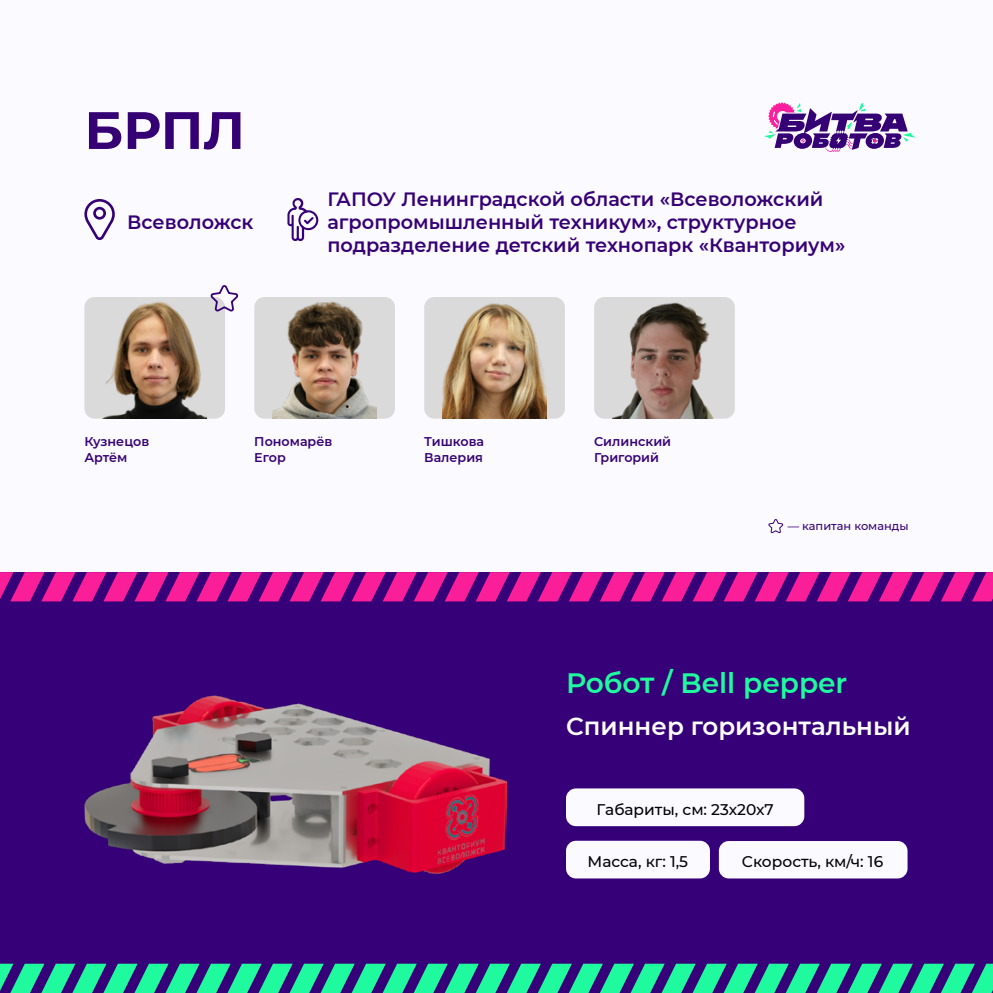
<style>
.page{position:relative;width:993px;height:993px;background:#fff}
.page>*{position:absolute;margin:0;border:0;box-sizing:border-box;transform-origin:0 0}
.t1{font:700 52.5px "Montserrat";color:#360075}
.t2{font:600 28px "Montserrat";color:#1ffa9e}
.t3{font:600 24.5px "Montserrat";color:#fff}
.t4{font:600 19.25px/23.1px "Montserrat";color:#360075}
.t5{font:500 15.4px "Montserrat";color:#000}
.t6{font:600 12.6px/15.2px "Montserrat";color:#360075}
.t7{font:500 11.38px "Montserrat";color:#360075}
</style>
<div class="page">
<div style="left:0;top:0;width:992px;height:992px;background:#fafaff"></div>
<div style="left:0;top:572px;width:992px;height:420px;background:#360078"></div>
<svg style="left:0;top:572px;width:992px;height:29px"></svg>
<svg style="left:0;top:963px;width:992px;height:29px"></svg>
<svg style="left:764px;top:102px;width:150px;height:50px"></svg>
<svg style="left:768px;top:519px;width:15px;height:15px"></svg>
<div style="left:566px;top:788px;width:238px;height:37px;background:#fafaff;border-radius:10px"></div>
<div style="left:566px;top:840px;width:143px;height:38px;background:#fafaff;border-radius:10px"></div>
<div style="left:718px;top:840px;width:189px;height:38px;background:#fafaff;border-radius:10px"></div>
<svg style="left:84px;top:199px;width:31px;height:42px"></svg>
<svg style="left:287px;top:198px;width:32px;height:43px"></svg>
<div style="left:84px;top:297px;width:141px;height:121px;background:#dadada;border-radius:10px"></div>
<img style="left:103px;top:301px;width:104px;height:117px">
<div style="left:254px;top:297px;width:141px;height:121px;background:#dadada;border-radius:10px"></div>
<img style="left:272px;top:301px;width:105px;height:117px">
<div style="left:424px;top:297px;width:140px;height:121px;background:#dadada;border-radius:10px"></div>
<img style="left:442px;top:303px;width:104px;height:115px">
<div style="left:594px;top:297px;width:140px;height:121px;background:#dadada;border-radius:10px"></div>
<img style="left:612px;top:302px;width:101px;height:116px">
<img style="left:84px;top:695px;width:422px;height:177px">
<svg style="left:210px;top:285px;width:29px;height:27px"></svg>
<h1 class="t1" style="left:84px;top:92px;width:162px">БРПЛ</h1>
<p class="t4" style="left:127px;top:209px;width:128px">Всеволожск</p>
<p class="t4" style="left:327px;top:186px;width:519px">ГАПОУ Ленинградской области «Всеволожский агропромышленный техникум», структурное подразделение детский технопарк «Кванториум»</p>
<p class="t6" style="left:84px;top:433px;width:66px">Кузнецов<br>Артём</p>
<p class="t6" style="left:254px;top:433px;width:79px">Пономарёв<br>Егор</p>
<p class="t6" style="left:424px;top:433px;width:61px">Тишкова<br>Валерия</p>
<p class="t6" style="left:594px;top:433px;width:78px">Силинский<br>Григорий</p>
<p class="t7" style="left:787px;top:518px;width:122px">— капитан команды</p>
<h2 class="t2" style="left:566px;top:663px;width:283px">Робот / Bell pepper</h2>
<p class="t3" style="left:566px;top:708px;width:346px">Cпиннер горизонтальный</p>
<p class="t5" style="left:596px;top:798px;width:179px">Габариты, см: 23x20x7</p>
<p class="t5" style="left:587px;top:850px;width:102px">Масса, кг: 1,5</p>
<p class="t5" style="left:741px;top:850px;width:143px">Скорость, км/ч: 16</p>
</div>
